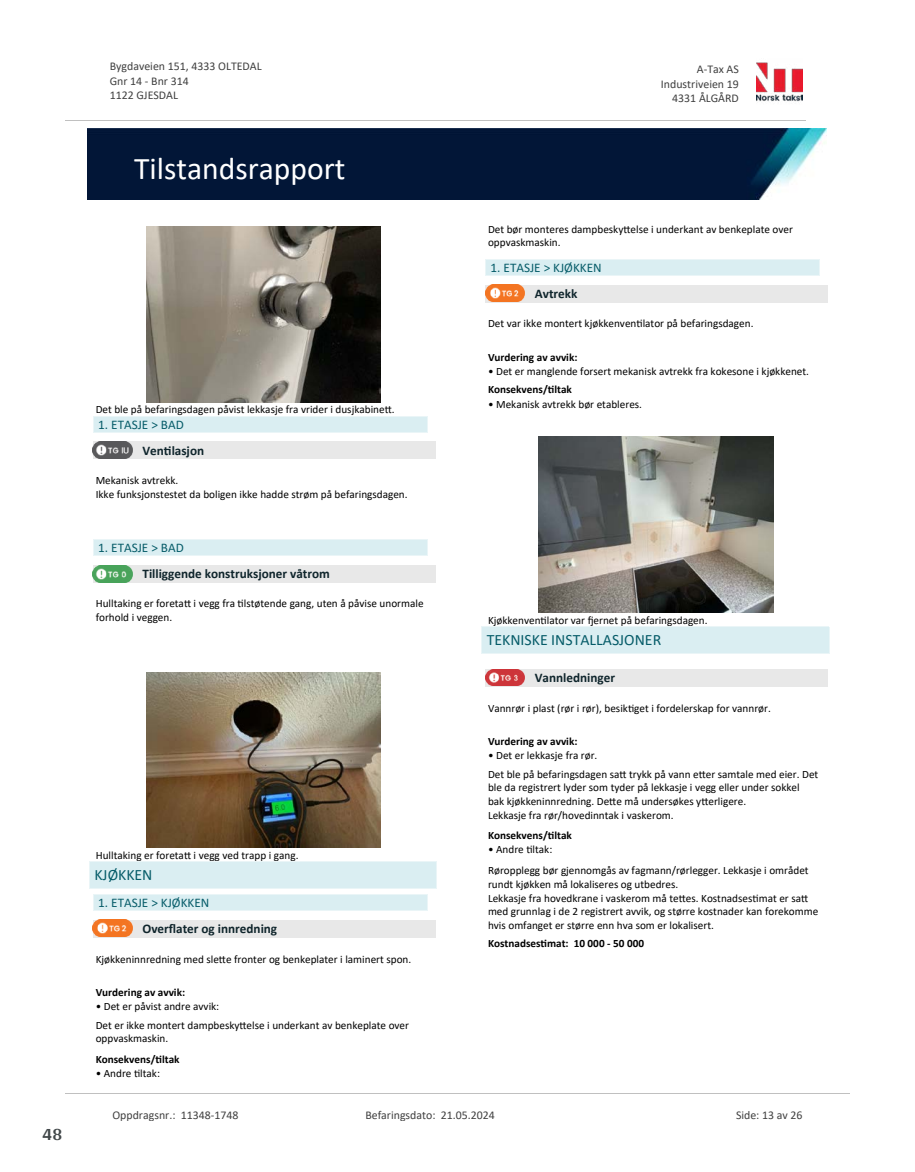
<style>
.page{position:relative;width:915px;height:1172px;background:#fff}
.page>*{position:absolute;margin:0;border:0;box-sizing:border-box;transform-origin:0 0}
.t1{font:31.65px "Calibri";color:#fff}
.t2{font:700 18px "Arya";color:#414749}
.t3{font:15.75px "Calibri";color:#065c69}
.t4{font:700 13.2px "Calibri";color:#0f252c}
.t5{font:13.2px "Calibri";color:#065c69}
.t6{font:11.85px/14.5px "Calibri";color:#404040}
.t7{font:11.25px/13.6px "Calibri";color:#000}
.t8{font:700 11.25px "Calibri";color:#000}
</style>
<div class="page">
<img style="left:146px;top:226px;width:234px;height:176px">
<div style="left:93px;top:442px;width:342px;height:17px;background:#e8e8e8"></div>
<img style="left:93px;top:442px;width:39px;height:17px">
<div style="left:93px;top:416px;width:334px;height:16px;background:#daeef2"></div>
<svg style="left:93px;top:417px;width:1px;height:15px"></svg>
<svg style="left:427px;top:416px;width:1px;height:16px"></svg>
<hr style="left:93px;top:416px;width:334px;height:1px;background:#eaf5f7">
<hr style="left:93px;top:432px;width:334px;height:1px;background:#eaf5f7">
<div style="left:93px;top:565px;width:342px;height:17px;background:#e8e8e8"></div>
<img style="left:93px;top:565px;width:39px;height:17px">
<div style="left:93px;top:539px;width:334px;height:16px;background:#daeef2"></div>
<svg style="left:93px;top:540px;width:1px;height:15px"></svg>
<svg style="left:427px;top:539px;width:1px;height:17px"></svg>
<hr style="left:93px;top:539px;width:334px;height:1px;background:#eaf5f7">
<hr style="left:93px;top:555px;width:334px;height:1px;background:#eaf5f7">
<img style="left:146px;top:672px;width:234px;height:176px">
<div style="left:89px;top:862px;width:347px;height:26px;background:#daeef2"></div>
<svg style="left:89px;top:863px;width:1px;height:25px"></svg>
<svg style="left:436px;top:863px;width:1px;height:25px"></svg>
<hr style="left:89px;top:862px;width:348px;height:1px;background:#eaf5f7">
<hr style="left:89px;top:888px;width:348px;height:1px;background:#eaf5f7">
<div style="left:93px;top:920px;width:342px;height:17px;background:#e8e8e8"></div>
<img style="left:93px;top:920px;width:39px;height:17px">
<div style="left:93px;top:895px;width:334px;height:16px;background:#daeef2"></div>
<svg style="left:93px;top:896px;width:1px;height:15px"></svg>
<svg style="left:427px;top:895px;width:1px;height:16px"></svg>
<hr style="left:93px;top:895px;width:334px;height:1px;background:#eaf5f7">
<hr style="left:93px;top:911px;width:334px;height:1px;background:#eaf5f7">
<div style="left:485px;top:285px;width:342px;height:17px;background:#e8e8e8"></div>
<img style="left:485px;top:285px;width:39px;height:17px">
<div style="left:485px;top:259px;width:334px;height:16px;background:#daeef2"></div>
<svg style="left:485px;top:260px;width:1px;height:15px"></svg>
<svg style="left:819px;top:259px;width:1px;height:17px"></svg>
<hr style="left:485px;top:259px;width:334px;height:1px;background:#eaf5f7">
<hr style="left:485px;top:275px;width:334px;height:1px;background:#eaf5f7">
<img style="left:538px;top:437px;width:234px;height:176px">
<div style="left:481px;top:627px;width:347px;height:26px;background:#daeef2"></div>
<svg style="left:481px;top:628px;width:1px;height:25px"></svg>
<svg style="left:828px;top:628px;width:1px;height:25px"></svg>
<hr style="left:481px;top:627px;width:348px;height:1px;background:#eaf5f7">
<hr style="left:481px;top:653px;width:348px;height:1px;background:#eaf5f7">
<div style="left:485px;top:669px;width:342px;height:17px;background:#e8e8e8"></div>
<img style="left:485px;top:669px;width:39px;height:17px">
<img style="left:756px;top:62px;width:46px;height:40px">
<hr style="left:65px;top:120px;width:740px;height:1px;background:#c0c0c0">
<img style="left:88px;top:129px;width:738px;height:71px">
<hr style="left:65px;top:1093px;width:784px;height:1px;background:#c0c0c0">
<h2 class="t2" style="left:43px;top:1123px;width:21px">48</h2>
<p class="t6" style="left:110px;top:59px;width:153px">Bygdaveien 151, 4333 OLTEDAL<br>Gnr 14 - Bnr 314<br>1122 GJESDAL</p>
<p class="t6" style="left:696px;top:62px;width:44px">A-Tax AS</p>
<p class="t6" style="left:660px;top:76px;width:79px">Industriveien 19</p>
<p class="t6" style="left:672px;top:90px;width:68px">4331 ÅLGÅRD</p>
<h1 class="t1" style="left:134px;top:147px;width:213px">Tilstandsrapport</h1>
<p class="t7" style="left:96px;top:402px;width:300px">Det ble på befaringsdagen påvist lekkasje fra vrider i dusjkabine琀琀.</p>
<p class="t4" style="left:142px;top:441px;width:63px">Ven琀椀lasjon</p>
<p class="t7" style="left:96px;top:473px;width:313px">Mekanisk avtrekk.<br>Ikke funksjonstestet da boligen ikke hadde strøm på befaringsdagen.</p>
<p class="t5" style="left:98px;top:415px;width:87px">1. ETASJE &gt; BAD</p>
<p class="t5" style="left:98px;top:538px;width:87px">1. ETASJE &gt; BAD</p>
<p class="t4" style="left:142px;top:564px;width:189px">Tilliggende konstruksjoner våtrom</p>
<p class="t7" style="left:96px;top:596px;width:329px">Hulltaking er foreta琀琀 i vegg fra 琀椀lstøtende gang, uten å påvise unormale forhold i veggen.</p>
<p class="t7" style="left:96px;top:848px;width:204px">Hulltaking er foreta琀琀 i vegg ved trapp i gang.</p>
<h3 class="t3" style="left:94px;top:864px;width:60px">KJØKKEN</h3>
<p class="t5" style="left:98px;top:894px;width:112px">1. ETASJE &gt; KJØKKEN</p>
<p class="t4" style="left:142px;top:920px;width:136px">Over昀氀ater og innredning</p>
<p class="t7" style="left:96px;top:952px;width:317px">Kjøkkeninnredning med sle琀琀e fronter og benkeplater i laminert spon.</p>
<p class="t8" style="left:96px;top:984px;width:91px">Vurdering av avvik:</p>
<p class="t7" style="left:96px;top:997px;width:315px;line-height:18.5px">• Det er påvist andre avvik:<br>Det er ikke montert dampbesky琀琀else i underkant av benkeplate over</p>
<p class="t7" style="left:96px;top:1031px;width:74px">oppvaskmaskin.</p>
<p class="t8" style="left:96px;top:1051px;width:85px">Konsekvens/琀椀ltak</p>
<p class="t7" style="left:96px;top:1066px;width:66px">• Andre 琀椀ltak:</p>
<p class="t7" style="left:488px;top:222px;width:306px">Det bør monteres dampbesky琀琀else i underkant av benkeplate over oppvaskmaskin.</p>
<p class="t5" style="left:490px;top:258px;width:112px">1. ETASJE &gt; KJØKKEN</p>
<p class="t4" style="left:534px;top:284px;width:44px">Avtrekk</p>
<p class="t7" style="left:488px;top:316px;width:267px">Det var ikke montert kjøkkenven琀椀lator på befaringsdagen.</p>
<p class="t8" style="left:488px;top:349px;width:91px">Vurdering av avvik:</p>
<p class="t7" style="left:488px;top:364px;width:322px">• Det er manglende forsert mekanisk avtrekk fra kokesone i kjøkkenet.</p>
<p class="t8" style="left:488px;top:382px;width:85px">Konsekvens/琀椀ltak</p>
<p class="t7" style="left:488px;top:397px;width:155px">• Mekanisk avtrekk bør etableres.</p>
<p class="t7" style="left:488px;top:613px;width:221px">Kjøkkenven琀椀lator var 昀樀ernet på befaringsdagen.</p>
<h3 class="t3" style="left:486px;top:629px;width:176px">TEKNISKE INSTALLASJONER</h3>
<p class="t4" style="left:534px;top:669px;width:82px">Vannledninger</p>
<p class="t7" style="left:488px;top:701px;width:284px">Vannrør i plast (rør i rør), besik琀椀get i fordelerskap for vannrør.</p>
<p class="t8" style="left:488px;top:733px;width:91px">Vurdering av avvik:</p>
<p class="t7" style="left:488px;top:746px;width:332px;line-height:18.5px">• Det er lekkasje fra rør.<br>Det ble på befaringsdagen sa琀琀 trykk på vann e琀琀er samtale med eier. Det</p>
<p class="t7" style="left:488px;top:780px;width:313px">ble da registrert lyder som tyder på lekkasje i vegg eller under sokkel bak kjøkkeninnredning. De琀琀e må undersøkes y琀琀erligere.<br>Lekkasje fra rør/hovedinntak i vaskerom.</p>
<p class="t8" style="left:488px;top:827px;width:85px">Konsekvens/琀椀ltak</p>
<p class="t7" style="left:488px;top:839px;width:322px;line-height:21px">• Andre 琀椀ltak:<br>Røropplegg bør gjennomgås av fagmann/rørlegger. Lekkasje i området</p>
<p class="t7" style="left:488px;top:877px;width:331px">rundt kjøkken må lokaliseres og utbedres.<br>Lekkasje fra hovedkrane i vaskerom må te琀琀es. Kostnadses琀椀mat er sa琀琀med grunnlag i de 2 registrert avvik, og større kostnader kan forekomme hvis omfanget er større enn hva som er lokalisert.</p>
<p class="t8" style="left:488px;top:935px;width:157px">Kostnadses琀椀mat: 10 000 - 50 000</p>
<p class="t6" style="left:112px;top:1107px;width:127px">Oppdragsnr.: 11348-1748</p>
<p class="t6" style="left:365px;top:1107px;width:131px">Befaringsdato: 21.05.2024</p>
<p class="t6" style="left:735px;top:1107px;width:68px">Side: 13 av 26</p>
</div>
